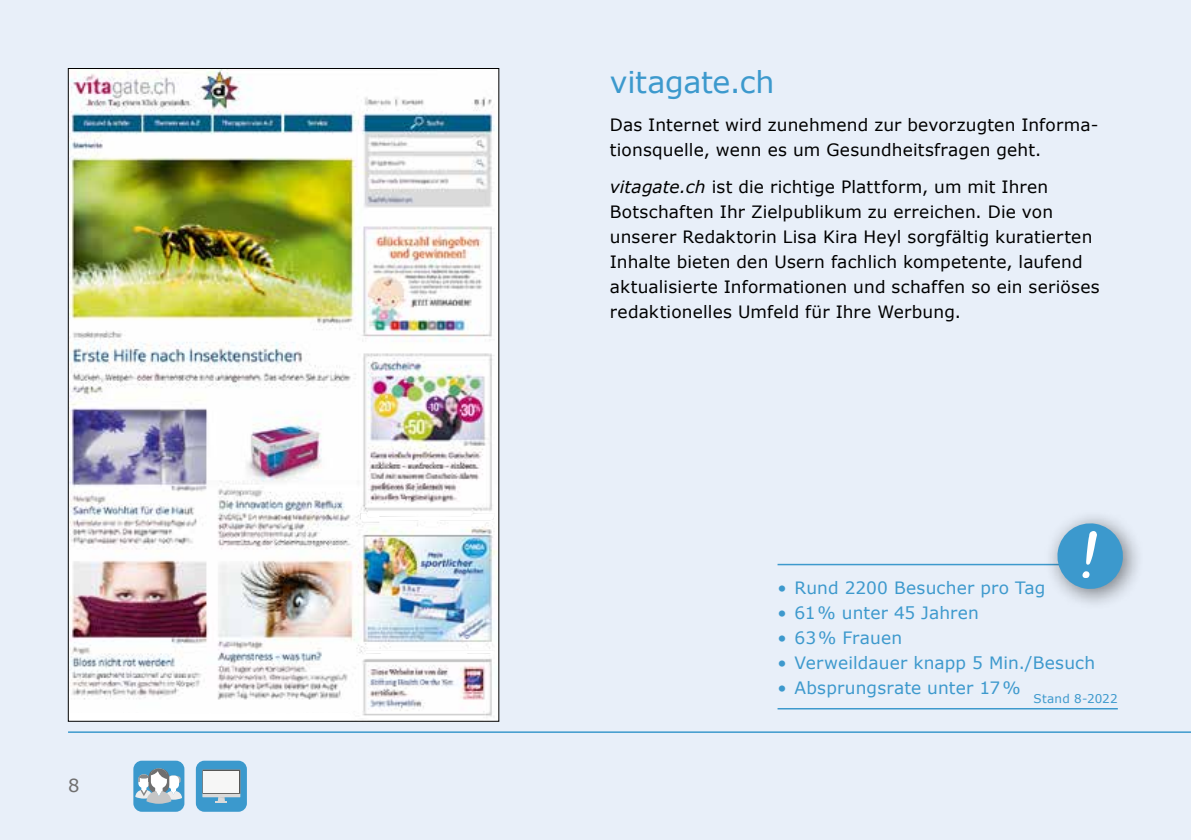
<style>
.page{position:relative;width:1191px;height:840px;background:#fff}
.page>*{position:absolute;margin:0;border:0;box-sizing:border-box;transform-origin:0 0}
.t1{font:30px "Verdana";letter-spacing:-.01em;color:#3c99cd}
.t2{font:18px "Verdana";color:#706f6f}
.t3{font:17px/25px "Verdana";letter-spacing:.01em;color:#000}
.t4{font:17px "Verdana";letter-spacing:.01em;color:#3d99cd}
.t5{font:12px "Verdana";letter-spacing:.015em;color:#3d99cd}
.s1{font-style:italic}
</style>
<div class="page">
<div style="left:0;top:0;width:1191px;height:839px;background:#e8eff9"></div>
<hr style="left:68px;top:731px;width:1123px;height:1px;background:#3c99cd">
<div style="left:133px;top:760px;width:51px;height:51px;background:#3b99cd;border-radius:9px"></div>
<svg style="left:135px;top:768px;width:47px;height:35px"></svg>
<div style="left:196px;top:760px;width:51px;height:51px;background:#3b99cd;border-radius:9px"></div>
<svg style="left:202px;top:769px;width:38px;height:33px"></svg>
<img style="left:70px;top:70px;width:427px;height:649px">
<hr style="left:777px;top:563px;width:340px;height:2px;background:#3d99cd">
<hr style="left:777px;top:707px;width:340px;height:2px;background:#3d99cd">
<div style="left:1043px;top:509px;width:102px;height:102px;background:#000;opacity:.5"></div>
<svg style="left:1054px;top:520px;width:71px;height:71px;background:#6aabd0"></svg>
<p class="t2" style="left:68px;top:772px;width:13px">8</p>
<h1 class="t1" style="left:610px;top:62px;width:166px">vitagate.ch</h1>
<p class="t3" style="left:610px;top:112px;width:490px">Das Internet wird zunehmend zur bevorzugten Informa&shy;tionsquelle, wenn es um Gesundheitsfragen geht.</p>
<p class="t3" style="left:610px;top:174px;width:491px"><span class="s1">vitagate.ch</span> ist die richtige Plattform, um mit Ihren Botschaften Ihr Zielpublikum zu erreichen. Die von unserer Redaktorin Lisa Kira Heyl sorgfältig kuratierten Inhalte bieten den Usern fachlich kompetente, laufend aktualisierte Informationen und schaffen so ein seriöses redaktionelles Umfeld für Ihre Werbung.</p>
<p class="t4" style="left:777px;top:575px;width:269px">• Rund 2200 Besucher pro Tag</p>
<p class="t4" style="left:777px;top:600px;width:203px">• 61% unter 45 Jahren</p>
<p class="t4" style="left:777px;top:625px;width:126px">• 63% Frauen</p>
<p class="t4" style="left:777px;top:650px;width:319px">• Verweildauer knapp 5 Min./Besuch</p>
<p class="t4" style="left:777px;top:675px;width:245px">• Absprungsrate unter 17%</p>
<p class="t5" style="left:1033px;top:690px;width:86px">Stand 8-2022</p>
</div>
